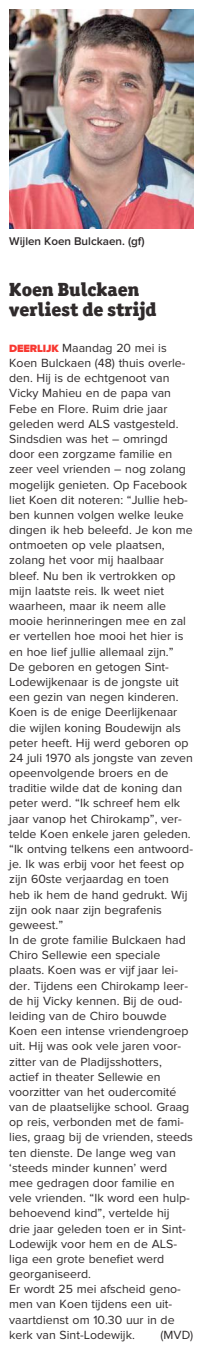
<style>
.page{position:relative;width:201px;height:1351px;background:#fff}
.page>*{position:absolute;margin:0;border:0;box-sizing:border-box;transform-origin:0 0}
.t1{font:900 19.12px/19.7px "ITC Officina Serif";color:#2f2a2b}
.t2{font:12.25px/15.2px "Proxima Nova";color:#2f2a2b}
.t3{font:600 11.62px "Proxima Nova";color:#2f2a2b}
.s1{font-weight:900;font-size:10.94px;color:#f83831}
</style>
<div class="page">
<img style="left:9px;top:10px;width:184px;height:219px">
<p class="t3" style="left:9px;top:237px;width:137px">Wijlen Koen Bulckaen. (gf)</p>
<h1 class="t1" style="left:9px;top:281px;width:148px">Koen Bulckaen verliest de strijd</h1>
<p class="t2" style="left:9px;top:341px;width:185px"><span class="s1">DEERLIJK</span> Maandag 20 mei is<br>Koen Bulckaen (48) thuis overle&shy;den. Hij is de echtgenoot van<br>Vicky Mahieu en de papa van<br>Febe en Flore. Ruim drie jaar geleden werd ALS vastgesteld.<br>Sindsdien was het – omringd door een zorgzame familie en zeer veel vrienden – nog zolang mogelijk genieten. Op Facebook liet Koen dit noteren: “Jullie heb&shy;ben kunnen volgen welke leuke dingen ik heb beleefd. Je kon me ontmoeten op vele plaatsen, zolang het voor mij haalbaar bleef. Nu ben ik vertrokken op mijn laatste reis. Ik weet niet waarheen, maar ik neem alle mooie herinneringen mee en zal er vertellen hoe mooi het hier is en hoe lief jullie allemaal zijn.”<br>De geboren en getogen Sint-<br>Lodewijkenaar is de jongste uit een gezin van negen kinderen.<br>Koen is de enige Deerlijkenaar die wijlen koning Boudewijn als peter heeft. Hij werd geboren op<br>24 juli 1970 als jongste van zeven opeenvolgende broers en de traditie wilde dat de koning dan peter werd. “Ik schreef hem elk jaar vanop het Chirokamp”, ver&shy;telde Koen enkele jaren geleden. “Ik ontving telkens een antwoord&shy;je. Ik was erbij voor het feest op zijn 60ste verjaardag en toen<br>heb ik hem de hand gedrukt. Wij zijn ook naar zijn begrafenis geweest.”<br>In de grote familie Bulckaen had<br>Chiro Sellewie een speciale plaats. Koen was er vijf jaar lei&shy;der. Tijdens een Chirokamp leer&shy;de hij Vicky kennen. Bij de oud&shy;leiding van de Chiro bouwde<br>Koen een intense vriendengroep uit. Hij was ook vele jaren voor&shy;zitter van de Pladijsshotters, actief in theater Sellewie en voorzitter van het oudercomité van de plaatselijke school. Graag op reis, verbonden met de fami&shy;lies, graag bij de vrienden, steeds ten dienste. De lange weg van ‘steeds minder kunnen’ werd mee gedragen door familie en vele vrienden. “Ik word een hulp&shy;behoevend kind”, vertelde hij drie jaar geleden toen er in Sint-<br>Lodewijk voor hem en de ALS&shy;liga een grote benefiet werd georganiseerd.<br>Er wordt 25 mei afscheid geno&shy;men van Koen tijdens een uit&shy;vaartdienst om 10.30 uur in de kerk van Sint-Lodewijk.</p>
<p class="t2" style="left:160px;top:1328px;width:34px">(MVD)</p>
</div>
